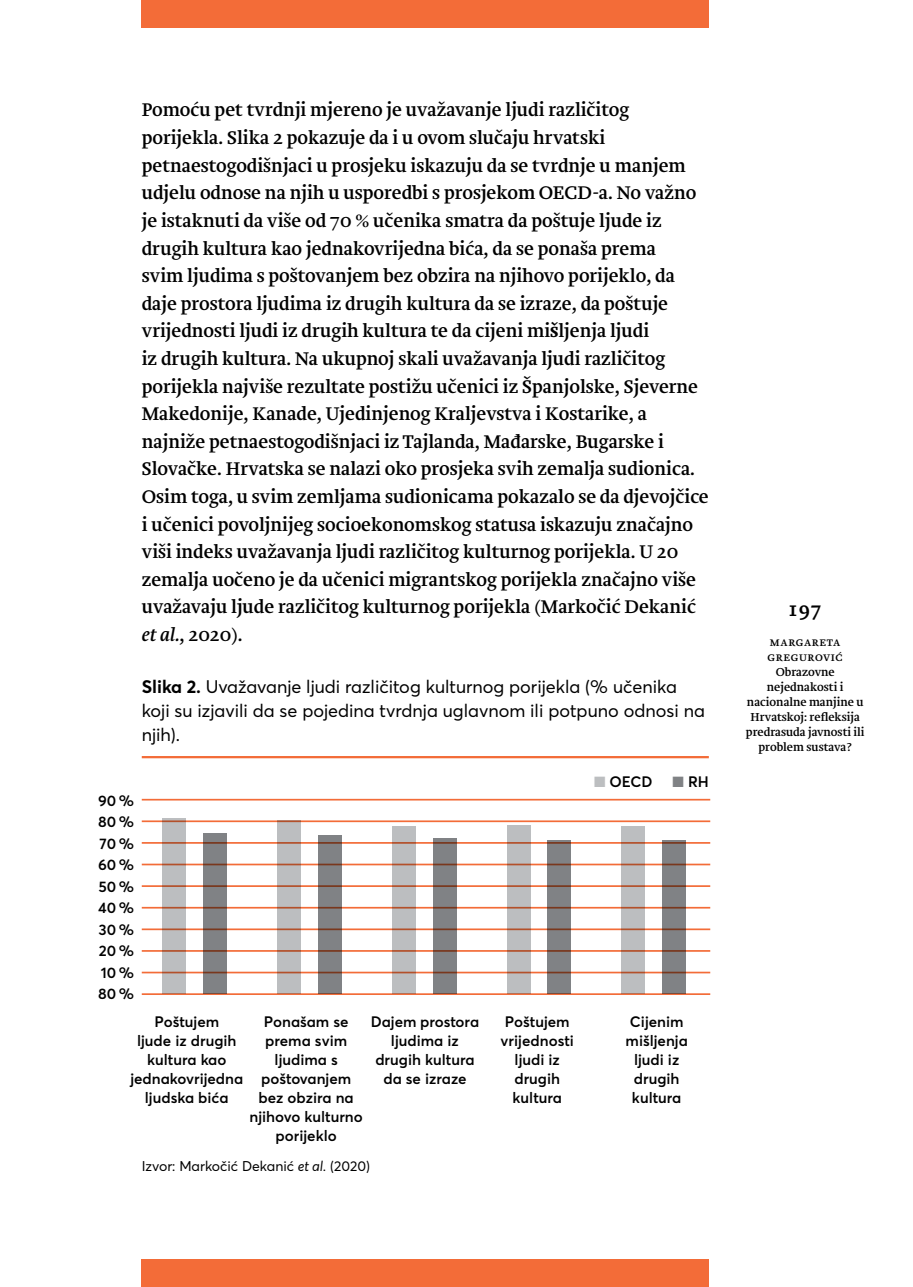
<style>
.page{position:relative;width:913px;height:1287px;background:#fff}
.page>*{position:absolute;margin:0;border:0;box-sizing:border-box;transform-origin:0 0}
.t1{font:20px "Brioni Text Std";color:#000}
.t2{font:19px/27.6px "Brioni Pro";color:#000}
.t3{font:18px/24px "Averta CY";color:#000}
.t4{font:600 15px/19px "Averta CY";color:#000;text-align:center}
.t5{font:14px "Averta CY";color:#000}
.t6{font:12px/15px "Brioni Pro";letter-spacing:.025em;color:#000;text-align:center}
.s1{font-weight:700}
.s2{font-style:italic}
.s3{color:#bcbec0}
.s4{color:#808285}
</style>
<div class="page">
<div style="left:142px;top:0;width:567px;height:28px;background:#f36c38"></div>
<div style="left:142px;top:1259px;width:567px;height:28px;background:#f36c38"></div>
<hr style="left:142px;top:756px;width:567px;height:2px;background:#f36c38">
<hr style="left:142px;top:993px;width:568px;height:2px;background:#f36c38">
<hr style="left:142px;top:972px;width:568px;height:1px;background:#f36c38">
<hr style="left:142px;top:950px;width:568px;height:2px;background:#f36c38">
<hr style="left:142px;top:928px;width:568px;height:2px;background:#f36c38">
<hr style="left:142px;top:907px;width:568px;height:2px;background:#f36c38">
<hr style="left:142px;top:885px;width:568px;height:2px;background:#f36c38">
<hr style="left:142px;top:864px;width:568px;height:1px;background:#f36c38">
<hr style="left:142px;top:842px;width:568px;height:2px;background:#f36c38">
<hr style="left:142px;top:820px;width:568px;height:2px;background:#f36c38">
<hr style="left:142px;top:799px;width:568px;height:1px;background:#f36c38">
<div style="left:162px;top:818px;width:24px;height:176px;background:#bcbec0"></div>
<div style="left:203px;top:833px;width:24px;height:161px;background:#808285"></div>
<div style="left:277px;top:820px;width:24px;height:174px;background:#bcbec0"></div>
<div style="left:318px;top:835px;width:24px;height:159px;background:#808285"></div>
<div style="left:392px;top:826px;width:24px;height:168px;background:#bcbec0"></div>
<div style="left:433px;top:838px;width:23px;height:156px;background:#808285"></div>
<div style="left:506px;top:825px;width:24px;height:169px;background:#bcbec0"></div>
<div style="left:547px;top:840px;width:24px;height:154px;background:#808285"></div>
<div style="left:621px;top:826px;width:24px;height:168px;background:#bcbec0"></div>
<div style="left:662px;top:840px;width:24px;height:154px;background:#808285"></div>
<p class="t2" style="left:142px;top:97px;width:568px">Pomoću pet tvrdnji mjereno je uvažavanje ljudi različitog porijekla. Slika 2 pokazuje da i u ovom slučaju hrvatski petnaestogodišnjaci u prosjeku iskazuju da se tvrdnje u manjem udjelu odnose na njih u usporedbi s prosjekom OECD-a. No važno je istaknuti da više od 70 % učenika smatra da poštuje ljude iz drugih kultura kao jednakovrijedna bića, da se ponaša prema<br>svim ljudima s poštovanjem bez obzira na njihovo porijeklo, da daje prostora ljudima iz drugih kultura da se izraze, da poštuje vrijednosti ljudi iz drugih kultura te da cijeni mi<span class="s1">š</span>ljenja ljudi<br>iz drugih kultura. Na ukupnoj skali uvažavanja ljudi različitog porijekla najviše rezultate postižu učenici iz Španjolske, Sjeverne Makedonije, Kanade, Ujedinjenog Kraljevstva i Kostarike, a najniže petnaestogodišnjaci iz Tajlanda, Mađarske, Bugarske i Slovačke. Hrvatska se nalazi oko prosjeka svih zemalja sudionica.<br>Osim toga, u svim zemljama sudionicama pokazalo se da djevojčice i učenici povoljnijeg socioekonomskog statusa iskazuju značajno viši indeks uvažavanja ljudi različitog kulturnog porijekla. U 20 zemalja uočeno je da učenici migrantskog porijekla značajno više uvažavaju ljude različitog kulturnog porijekla (Markočić Dekanić <span class="s2">et al.</span>, 2020).</p>
<p class="t3" style="left:142px;top:673px;width:564px"><span class="s1">Slika 2.</span> Uvažavanje ljudi različitog kulturnog porijekla (% učenika koji su izjavili da se pojedina tvrdnja uglavnom ili potpuno odnosi na njih).</p>
<p class="t4" style="left:98px;top:790px;width:37px">90 %</p>
<p class="t4" style="left:98px;top:812px;width:37px">80 %</p>
<p class="t4" style="left:100px;top:833px;width:36px">70 %</p>
<p class="t4" style="left:98px;top:855px;width:37px">60 %</p>
<p class="t4" style="left:98px;top:876px;width:37px">50 %</p>
<p class="t4" style="left:98px;top:898px;width:37px">40 %</p>
<p class="t4" style="left:98px;top:919px;width:37px">30 %</p>
<p class="t4" style="left:99px;top:941px;width:37px">20 %</p>
<p class="t4" style="left:101px;top:962px;width:35px">10 %</p>
<p class="t4" style="left:98px;top:984px;width:37px">80 %</p>
<p class="t4" style="left:594px;top:771px;width:60px"><span class="s3">■</span> OECD</p>
<p class="t4" style="left:672px;top:771px;width:38px"><span class="s4">■</span> RH</p>
<p class="t4" style="left:130px;top:1011px;width:114px">Poštujem<br>ljude iz drugih kultura kao jednakovrijedna ljudska bića</p>
<p class="t4" style="left:250px;top:1011px;width:115px">Ponašam se prema svim ljudima s poštovanjem bez obzira na njihovo kulturno porijeklo</p>
<p class="t4" style="left:371px;top:1011px;width:110px">Dajem prostora ljudima iz drugih kultura da se izraze</p>
<p class="t4" style="left:500px;top:1011px;width:75px">Poštujem vrijednosti ljudi iz drugih kultura</p>
<p class="t4" style="left:625px;top:1011px;width:64px">Cijenim mišljenja ljudi iz drugih kultura</p>
<p class="t5" style="left:142px;top:1156px;width:230px">Izvor: Markočić Dekanić <span class="s2">et al.</span> (2020)</p>
<p class="t1" style="left:789px;top:595px;width:34px">197</p>
<p class="t6" style="left:746px;top:634px;width:120px">Margareta<br>Gregurović<br>Obrazovne nejednakosti i nacionalne manjine u<br>Hrvatskoj: refleksija predrasuda javnosti ili problem sustava?</p>
</div>
